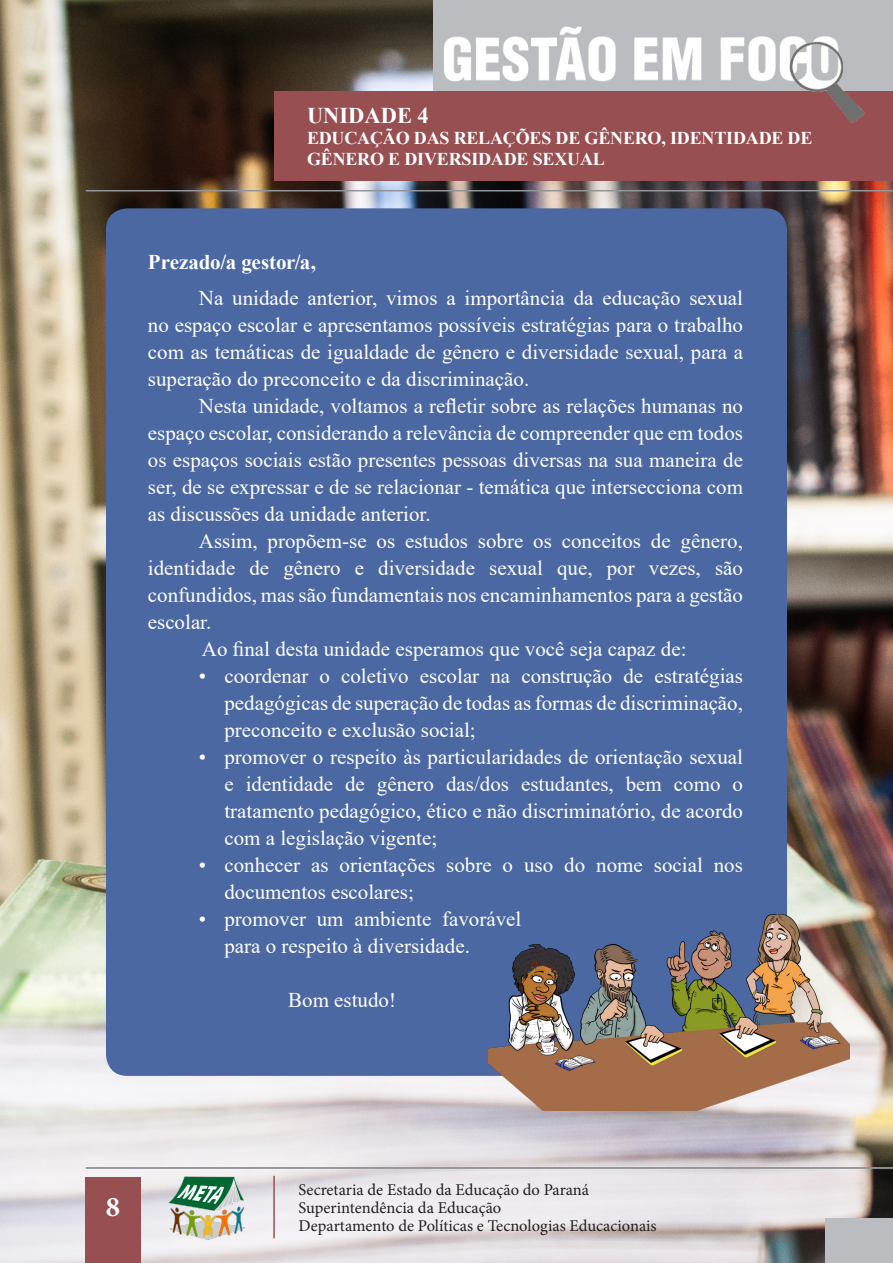
<style>
.page{position:relative;width:893px;height:1263px;background:#fff}
.page>*{position:absolute;margin:0;border:0;box-sizing:border-box;transform-origin:0 0}
.t1{font:700 28.5px "Minion Pro";color:#fff}
.t2{font:700 22.5px "Times New Roman";color:#fff}
.t3{font:21px/27px "Times New Roman";color:#fff;text-align:justify}
.t4{font:700 21px "Times New Roman";letter-spacing:-.005em;color:#fff}
.t5{font:700 18px/21px "Times New Roman";letter-spacing:-.01em;color:#fff;text-align:center}
.t6{font:16.5px "Minion Pro";color:#231f20}
</style>
<div class="page">
<img style="left:0;top:0;width:893px;height:1263px">
<div style="left:106px;top:208px;width:681px;height:868px;background:#4b68a2;border-radius:21px"></div>
<hr style="left:86px;top:190px;width:807px;height:1px;background:#939598">
<div style="left:826px;top:1219px;width:67px;height:44px;background:#bbbcbf"></div>
<div style="left:85px;top:1177px;width:55px;height:86px;background:#984f51"></div>
<hr style="left:273px;top:1176px;width:2px;height:62px;background:#984f51">
<img style="left:167px;top:1174px;width:80px;height:69px">
<hr style="left:86px;top:1167px;width:807px;height:2px;background:#939598">
<div style="left:434px;top:0;width:459px;height:180px;background:#bbbcbf"></div>
<div style="left:275px;top:92px;width:618px;height:89px;background:#984f51"></div>
<img style="left:434px;top:26px;width:433px;height:97px">
<img style="left:489px;top:905px;width:360px;height:205px">
<p class="t2" style="left:418px;top:99px;width:13px">2</p>
<p class="t5" style="left:307px;top:127px;width:491px">Q IPE MULTIDISCIPLINAR: UMA POLÍTICA PÚBLICA<br>EDUCACIONAL DE PROMOÇÃO DA IGUALDADE RACIAL</p>
<p class="t2" style="left:307px;top:99px;width:123px">UNIDADE 4</p>
<p class="t5" style="left:307px;top:127px;width:507px;text-align:left">EDUCAÇÃO DAS RELAÇÕES DE GÊNERO, IDENTIDADE DE<br>GÊNERO E DIVERSIDADE SEXUAL</p>
<p class="t4" style="left:148px;top:247px;width:170px">Prezado/a gestor/a,</p>
<p class="t3" style="left:148px;top:283px;width:597px;text-indent:51px">Na unidade anterior, vimos a importância da educação sexual no espaço escolar e apresentamos possíveis estratégias para o trabalho com as temáticas de igualdade de gênero e diversidade sexual, para a superação do preconceito e da discriminação.</p>
<p class="t3" style="left:148px;top:391px;width:597px;text-indent:51px">Nesta unidade, voltamos a refletir sobre as relações humanas no espaço escolar, considerando a relevância de compreender que em todos os espaços sociais estão presentes pessoas diversas na sua maneira de ser, de se expressar e de se relacionar - temática que intersecciona com as discussões da unidade anterior.</p>
<p class="t3" style="left:148px;top:526px;width:597px;text-indent:51px">Assim, propõem-se os estudos sobre os conceitos de gênero, identidade de gênero e diversidade sexual que, por vezes, são confundidos, mas são fundamentais nos encaminhamentos para a gestão escolar.</p>
<p class="t3" style="left:202px;top:634px;width:486px">Ao final desta unidade esperamos que você seja capaz de:</p>
<p class="t3" style="left:224px;top:661px;width:520px;text-indent:-26px">• coordenar o coletivo escolar na construção de estratégias pedagógicas de superação de todas as formas de discriminação, preconceito e exclusão social;</p>
<p class="t3" style="left:224px;top:742px;width:520px;text-indent:-26px">• promover o respeito às particularidades de orientação sexual e identidade de gênero das/dos estudantes, bem como o tratamento pedagógico, ético e não discriminatório, de acordo com a legislação vigente;</p>
<p class="t3" style="left:224px;top:850px;width:520px;text-indent:-26px">• conhecer as orientações sobre o uso do nome social nos documentos escolares;</p>
<p class="t3" style="left:224px;top:904px;width:298px;text-indent:-26px">• promover um ambiente favorável para o respeito à diversidade.</p>
<p class="t3" style="left:288px;top:985px;width:109px">Bom estudo!</p>
<p class="t1" style="left:106px;top:1187px;width:16px">8</p>
<p class="t6" style="left:299px;top:1179px;width:292px">Secretaria de Estado da Educação do Paraná</p>
<p class="t6" style="left:299px;top:1197px;width:204px">Superintendência da Educação</p>
<p class="t6" style="left:299px;top:1215px;width:359px">Departamento de Políticas e Tecnologias Educacionais</p>
</div>
